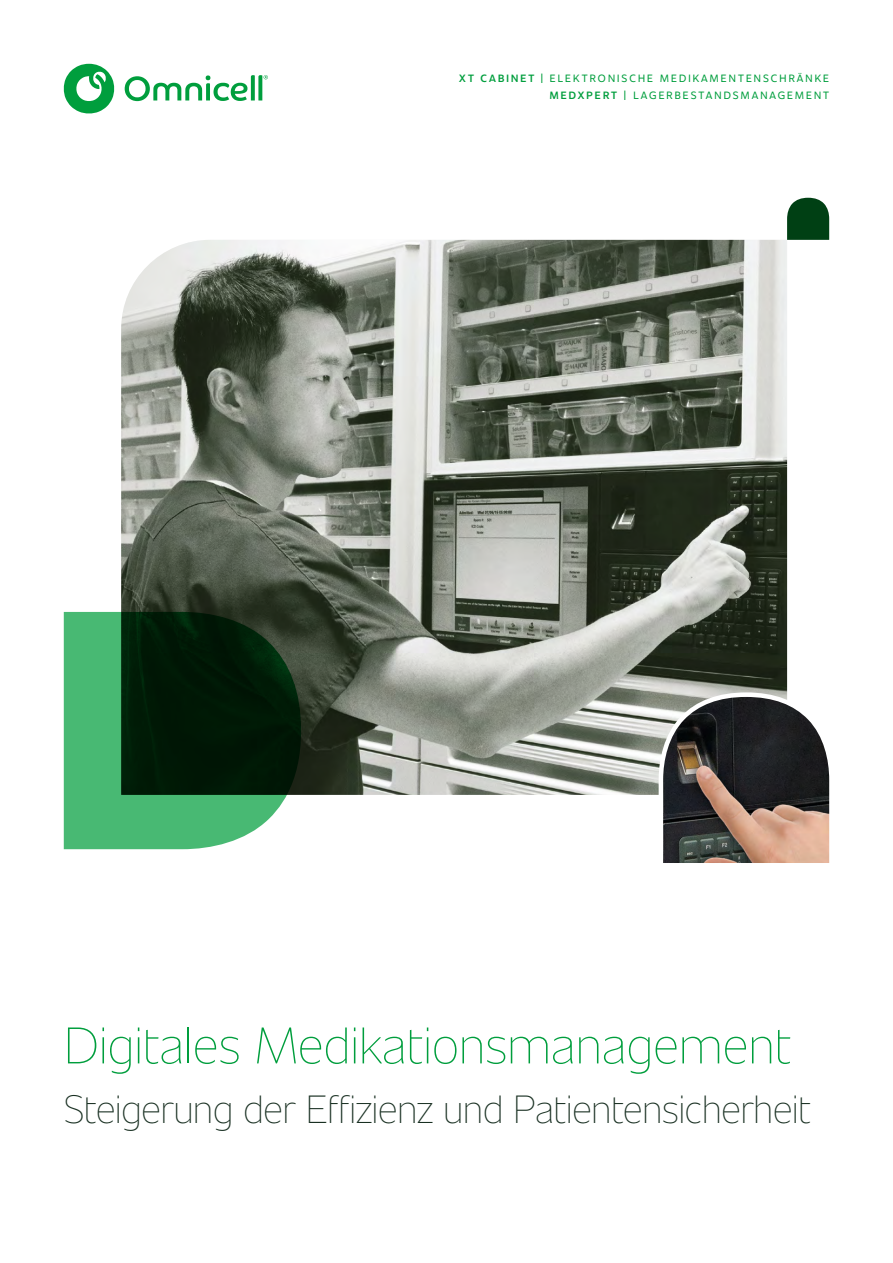
<style>
.page{position:relative;width:893px;height:1263px;background:#fff}
.page>*{position:absolute;margin:0;border:0;box-sizing:border-box;transform-origin:0 0}
.t1{font:200 51px "Unitext";letter-spacing:-.01em;color:#009e3d}
.t2{font:200 39px "Unitext";letter-spacing:-.02em;color:#193022}
.t3{font:10.5px/16.2px "Unitext";letter-spacing:.2em;color:#009e3d;text-align:right}
.s1{font-weight:600}
</style>
<div class="page">
<div style="left:64px;top:612px;width:223px;height:237px;background:#48b973"></div>
<svg style="left:63px;top:64px;width:52px;height:50px"></svg>
<svg style="left:125px;top:75px;width:143px;height:26px"></svg>
<img style="left:121px;top:240px;width:666px;height:555px">
<svg style="left:121px;top:612px;width:180px;height:183px;background:#041d09"></svg>
<svg style="left:787px;top:198px;width:42px;height:42px;background:#175129"></svg>
<svg style="left:654px;top:688px;width:176px;height:175px;background:#85756c"></svg>
<img style="left:663px;top:697px;width:166px;height:83px">
<p class="t3" style="left:459px;top:70px;width:371px"><span class="s1">XT CABINET</span> | ELEKTRONISCHE MEDIKAMENTENSCHRÄNKE<br><span class="s1">MEDXPERT</span> | LAGERBESTANDSMANAGEMENT</p>
<h1 class="t1" style="left:64px;top:1010px;width:729px">Digitales Medikationsmanagement</h1>
<h2 class="t2" style="left:64px;top:1082px;width:749px">Steigerung der Effizienz und Patientensicherheit</h2>
</div>
